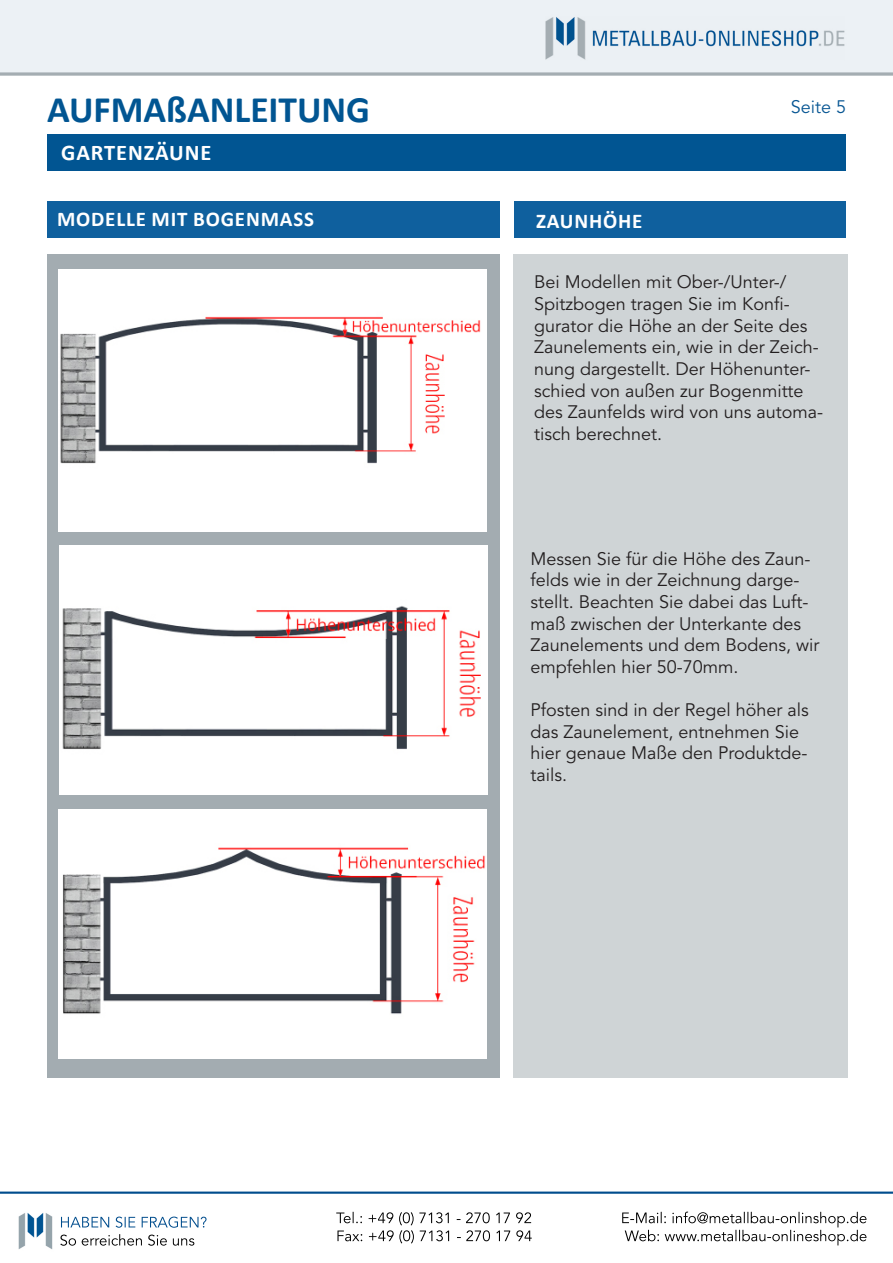
<style>
.page{position:relative;width:893px;height:1263px;background:#fff}
.page>*{position:absolute;margin:0;border:0;box-sizing:border-box;transform-origin:0 0}
.t1{font:700 37.5px "Calibri";color:#015592}
.t2{font:700 22.5px "Calibri";letter-spacing:.04em;color:#fff}
.t3{font:700 21px "Calibri";letter-spacing:.04em;color:#fff}
.t4{font:18px/21.6px "Avenir";color:#231f20}
.t5{font:18px "Avenir";color:#075693}
</style>
<div class="page">
<img style="left:0;top:0;width:893px;height:1249px">
<div style="left:47px;top:134px;width:799px;height:36px;background:#015592"></div>
<div style="left:47px;top:254px;width:452px;height:824px;background:#a3acb1"></div>
<div style="left:514px;top:254px;width:334px;height:824px;background:#cfd4d6"></div>
<div style="left:59px;top:269px;width:428px;height:263px;background:#fff"></div>
<img style="left:60px;top:316px;width:421px;height:148px">
<div style="left:47px;top:201px;width:452px;height:37px;background:#0f609e"></div>
<div style="left:514px;top:201px;width:331px;height:37px;background:#0f609e"></div>
<div style="left:59px;top:545px;width:428px;height:250px;background:#fff"></div>
<img style="left:62px;top:606px;width:419px;height:143px">
<div style="left:59px;top:809px;width:428px;height:250px;background:#fff"></div>
<img style="left:63px;top:847px;width:422px;height:167px">
<h1 class="t1" style="left:47px;top:83px;width:325px">AUFMAßANLEITUNG</h1>
<p class="t5" style="left:791px;top:94px;width:57px">Seite 5</p>
<p class="t2" style="left:61px;top:136px;width:152px">GARTENZÄUNE</p>
<p class="t3" style="left:57px;top:204px;width:259px">MODELLE MIT BOGENMASS</p>
<p class="t3" style="left:536px;top:206px;width:108px">ZAUNHÖHE</p>
<p class="t4" style="left:534px;top:272px;width:291px">Bei Modellen mit Ober-/Unter-/<br>Spitzbogen tragen Sie im Konfi&shy;gurator die Höhe an der Seite des<br>Zaunelements ein, wie in der Zeich&shy;nung dargestellt. Der Höhenunter&shy;schied von außen zur Bogenmitte des Zaunfelds wird von uns automa&shy;tisch berechnet.</p>
<p class="t4" style="left:530px;top:548px;width:291px">Messen Sie für die Höhe des Zaun&shy;felds wie in der Zeichnung darge&shy;stellt. Beachten Sie dabei das Luft&shy;maß zwischen der Unterkante des<br>Zaunelements und dem Bodens, wir empfehlen hier 50-70mm.</p>
<p class="t4" style="left:530px;top:699px;width:280px">Pfosten sind in der Regel höher als das Zaunelement, entnehmen Sie hier genaue Maße den Produktde&shy;tails.</p>
</div>
